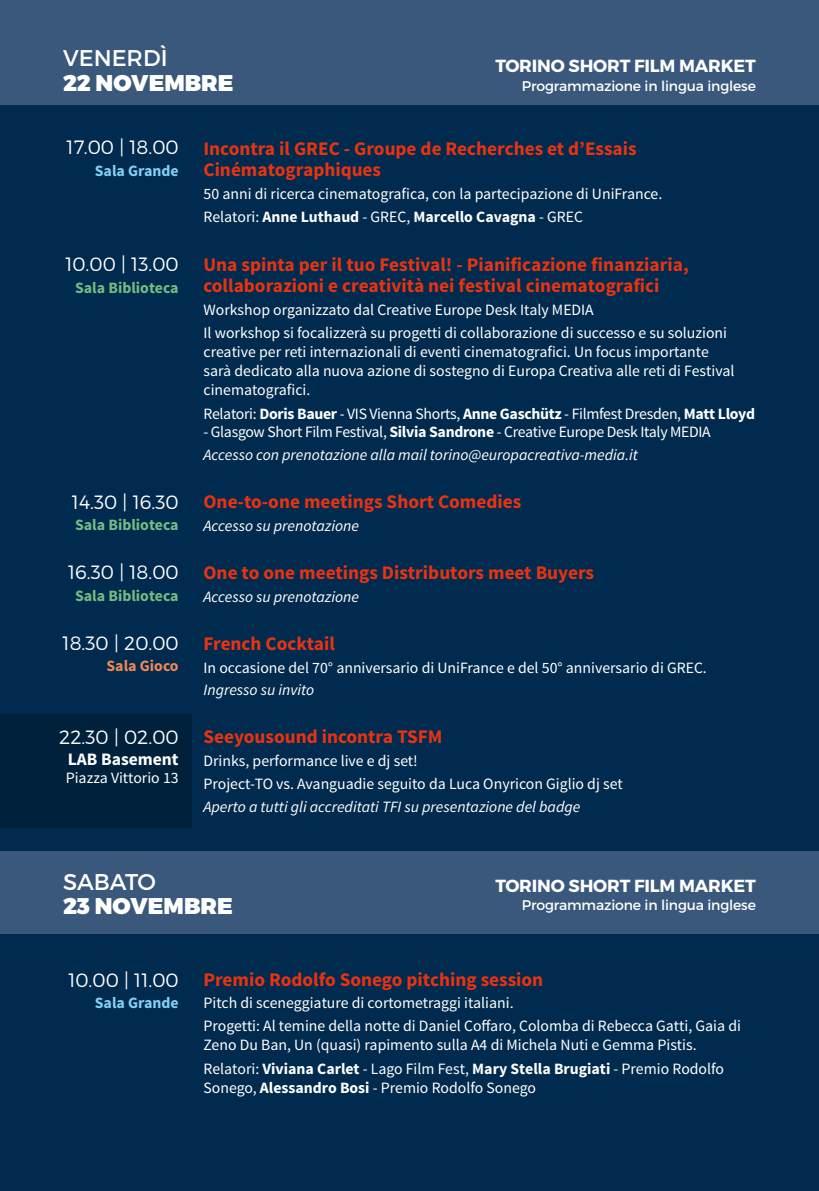
<style>
.page{position:relative;width:819px;height:1191px;background:#002b4e}
.page>*{position:absolute;margin:0;border:0;box-sizing:border-box;transform-origin:0 0}
.t1{font:22.75px "Trueno Blk";color:#fff}
.t2{font:22.75px "Trueno Rg";color:#fff}
.t3{font:700 19.25px/21px "Source Sans Pro";color:#e63312}
.t4{font:19.25px "Trueno Lt";color:#fff}
.t5{font:17.5px "Trueno Bd";letter-spacing:-.01em;color:#fff}
.t6{font:700 17.5px "Source Sans Pro";color:#fff}
.t7{font:15.75px/22.9px "Source Sans Pro";color:#fff}
.t8{font:italic 15.75px/22.9px "Source Sans Pro";color:#fff}
.t9{font:15.75px "Source Sans Pro";letter-spacing:-.02em;color:#fff}
.t10{font:700 15.75px "Source Sans Pro";color:#73bd83}
.t11{font:700 15.75px "Source Sans Pro";color:#83d0f5}
.t12{font:700 15.75px "Source Sans Pro";color:#f18755}
.t13{font:14px "Trueno Rg";letter-spacing:-.01em;color:#fff}
.s1{font-weight:700}
.s2{font-style:normal}
.s3{font-weight:700;font-style:normal}
</style>
<div class="page">
<div style="left:0;top:0;width:819px;height:104px;background:#3a587c"></div>
<div style="left:0;top:714px;width:191px;height:113px;background:#00213c"></div>
<div style="left:0;top:851px;width:819px;height:83px;background:#3a587c"></div>
<h1 class="t2" style="left:63px;top:44px;width:106px">VENERDÌ</h1>
<h1 class="t1" style="left:63px;top:68px;width:172px">22 NOVEMBRE</h1>
<p class="t5" style="left:495px;top:55px;width:262px">TORINO SHORT FILM MARKET</p>
<p class="t13" style="left:522px;top:77px;width:235px">Programmazione in lingua inglese</p>
<p class="t4" style="left:67px;top:136px;width:114px">17.00 | 18.00</p>
<p class="t11" style="left:95px;top:160px;width:85px">Sala Grande</p>
<p class="t4" style="left:65px;top:252px;width:115px">10.00 | 13.00</p>
<p class="t10" style="left:75px;top:277px;width:105px">Sala Biblioteca</p>
<p class="t4" style="left:72px;top:490px;width:108px">14.30 | 16.30</p>
<p class="t10" style="left:75px;top:515px;width:105px">Sala Biblioteca</p>
<p class="t4" style="left:68px;top:560px;width:112px">16.30 | 18.00</p>
<p class="t10" style="left:75px;top:585px;width:105px">Sala Biblioteca</p>
<p class="t4" style="left:63px;top:631px;width:118px">18.30 | 20.00</p>
<p class="t12" style="left:106px;top:656px;width:74px">Sala Gioco</p>
<p class="t4" style="left:59px;top:725px;width:121px">22.30 | 02.00</p>
<p class="t6" style="left:68px;top:748px;width:112px">LAB Basement</p>
<p class="t7" style="left:66px;top:766px;width:114px">Piazza Vittorio 13</p>
<p class="t3" style="left:203px;top:138px;width:435px">Incontra il GREC - Groupe de Recherches et d’Essais<br>Cinématographiques</p>
<p class="t7" style="left:203px;top:182px;width:460px;line-height:23.8px">50 anni di ricerca cinematografica, con la partecipazione di UniFrance.<br>Relatori: <span class="s1">Anne Luthaud</span> - GREC, <span class="s1">Marcello Cavagna</span> - GREC</p>
<p class="t3" style="left:203px;top:255px;width:487px">Una spinta per il tuo Festival! - Pianificazione finanziaria, collaborazioni e creatività nei festival cinematografici</p>
<p class="t7" style="left:203px;top:299px;width:525px">Workshop organizzato dal Creative Europe Desk Italy MEDIA<br>Il workshop si focalizzerà su progetti di collaborazione di successo e su soluzioni</p>
<p class="t7" style="left:203px;top:342px;width:532px;line-height:18.9px">creative per reti internazionali di eventi cinematografici. Un focus importante sarà dedicato alla nuova azione di sostegno di Europa Creativa alle reti di Festival cinematografici.</p>
<p class="t9" style="left:203px;top:403px;width:553px">Relatori: <span class="s1">Doris Bauer</span> - VIS Vienna Shorts, <span class="s1">Anne Gaschütz</span> - Filmfest Dresden, <span class="s1">Matt Lloyd</span></p>
<p class="t8" style="left:203px;top:421px;width:508px"><span class="s2">- Glasgow Short Film Festival,</span> <span class="s3">Silvia Sandrone</span> <span class="s2">- Creative Europe Desk Italy MEDIA<br></span>Accesso con prenotazione alla mail torino@europacreativa-media.it</p>
<p class="t3" style="left:203px;top:492px;width:319px">One-to-one meetings Short Comedies</p>
<p class="t8" style="left:203px;top:514px;width:157px">Accesso su prenotazione</p>
<p class="t3" style="left:203px;top:563px;width:392px">One to one meetings Distributors meet Buyers</p>
<p class="t8" style="left:203px;top:585px;width:157px">Accesso su prenotazione</p>
<p class="t3" style="left:203px;top:633px;width:133px">French Cocktail</p>
<p class="t7" style="left:203px;top:656px;width:505px">In occasione del 70° anniversario di UniFrance e del 50° anniversario di GREC.</p>
<p class="t8" style="left:203px;top:678px;width:112px">Ingresso su invito</p>
<p class="t3" style="left:203px;top:727px;width:240px">Seeyousound incontra TSFM</p>
<p class="t7" style="left:203px;top:749px;width:420px">Drinks, performance live e dj set!<br>Project-TO vs. Avanguadie seguito da Luca Onyricon Giglio dj set</p>
<p class="t8" style="left:203px;top:795px;width:378px">Aperto a tutti gli accreditati TFI su presentazione del badge</p>
<h1 class="t2" style="left:63px;top:868px;width:94px">SABATO</h1>
<h1 class="t1" style="left:63px;top:892px;width:171px">23 NOVEMBRE</h1>
<p class="t5" style="left:495px;top:874px;width:262px">TORINO SHORT FILM MARKET</p>
<p class="t13" style="left:522px;top:896px;width:235px">Programmazione in lingua inglese</p>
<p class="t4" style="left:68px;top:968px;width:112px">10.00 | 11.00</p>
<p class="t11" style="left:95px;top:992px;width:85px">Sala Grande</p>
<p class="t3" style="left:203px;top:969px;width:341px">Premio Rodolfo Sonego pitching session</p>
<p class="t7" style="left:203px;top:992px;width:539px">Pitch di sceneggiature di cortometraggi italiani.<br>Progetti: Al temine della notte di Daniel Coffaro, Colomba di Rebecca Gatti, Gaia di</p>
<p class="t7" style="left:203px;top:1033px;width:522px;line-height:23.8px">Zeno Du Ban, Un (quasi) rapimento sulla A4 di Michela Nuti e Gemma Pistis.<br>Relatori: <span class="s1">Viviana Carlet</span> - Lago Film Fest, <span class="s1">Mary Stella Brugiati</span> - Premio Rodolfo</p>
<p class="t7" style="left:203px;top:1076px;width:334px">Sonego, <span class="s1">Alessandro Bosi</span> - Premio Rodolfo Sonego</p>
</div>
